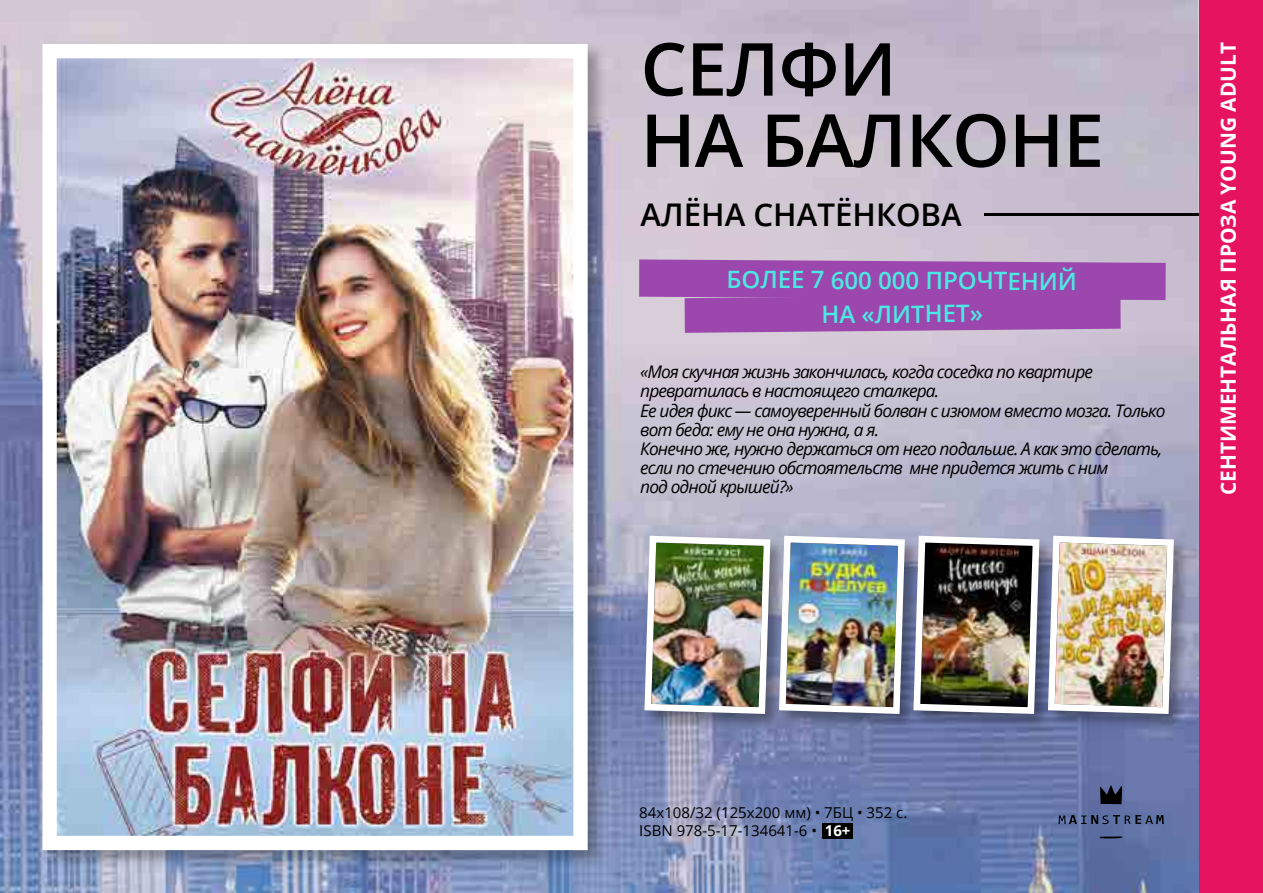
<style>
.page{position:relative;width:1263px;height:893px;background:#fff}
.page>*{position:absolute;margin:0;border:0;box-sizing:border-box;transform-origin:0 0}
.t1{font:600 73.2px/71.2px "Open Sans";letter-spacing:-.01em;color:#000}
.t2{font:600 31.2px "Open Sans";color:#000}
.t3{font:600 24px/33.8px "Open Sans";letter-spacing:-.005em;color:#4ce8e3;text-align:center}
.t4{font:700 20.85px "Open Sans";color:#fff}
.t5{font:italic 17.4px/19px "Open Sans";letter-spacing:-.05em;color:#000}
.t6{font:15px/18px "Open Sans";color:#000}
.s1{font-weight:700;color:#fff}
</style>
<div class="page">
<img style="left:0;top:0;width:1199px;height:893px">
<hr style="left:984px;top:213px;width:279px;height:2px;background:#000">
<div style="left:823px;top:823px;width:30px;height:16px;background:#000"></div>
<svg style="left:639px;top:259px;width:527px;height:74px;background:#a258b2"></svg>
<div style="left:1199px;top:0;width:64px;height:893px;background:#e61460"></div>
<svg style="left:1100px;top:785px;width:22px;height:19px"></svg>
<svg style="left:1099px;top:836px;width:24px;height:3px"></svg>
<svg style="left:1058px;top:815px;width:106px;height:9px"></svg>
<div style="left:776px;top:533px;width:146px;height:198px;background:#000;opacity:.35"></div>
<div style="left:642px;top:533px;width:145px;height:198px;background:#000;opacity:.35"></div>
<div style="left:911px;top:533px;width:145px;height:198px;background:#000;opacity:.35"></div>
<div style="left:1045px;top:533px;width:146px;height:198px;background:#000;opacity:.35"></div>
<img style="left:641px;top:532px;width:536px;height:185px">
<div style="left:41px;top:42px;width:567px;height:828px;background:#000;opacity:.3"></div>
<img style="left:35px;top:37px;width:560px;height:820px">
<h1 class="t1" style="left:640px;top:32px;width:465px">СЕЛФИ<br>НА БАЛКОНЕ</h1>
<h2 class="t2" style="left:640px;top:194px;width:323px">АЛЁНА СНАТЁНКОВА</h2>
<h3 class="t3" style="left:726px;top:263px;width:352px">БОЛЕЕ 7 600 000 ПРОЧТЕНИЙ<br>НА «ЛИТНЕТ»</h3>
<p class="t5" style="left:640px;top:362px;width:527px">«Моя скучная жизнь закончилась, когда соседка по квартире превратилась в настоящего сталкера.<br>Ее идея фикс — самоуверенный болван с изюмом вместо мозга. Только вот беда: ему не она нужна, а я.<br>Конечно же, нужно держаться от него подальше. А как это сделать, если по стечению обстоятельств мне придется жить с ним<br>под одной крышей?»</p>
<p class="t4" style="left:1213px;top:495px;width:454px;rotate:-90deg">СЕНТИМЕНТАЛЬНАЯ ПРОЗА YOUNG ADULT</p>
<p class="t6" style="left:639px;top:804px;width:269px">84x108/32 (125х200 мм) • 7БЦ • 352 с.<br>ISBN 978-5-17-134641-6 • <span class="s1">16+</span></p>
</div>
